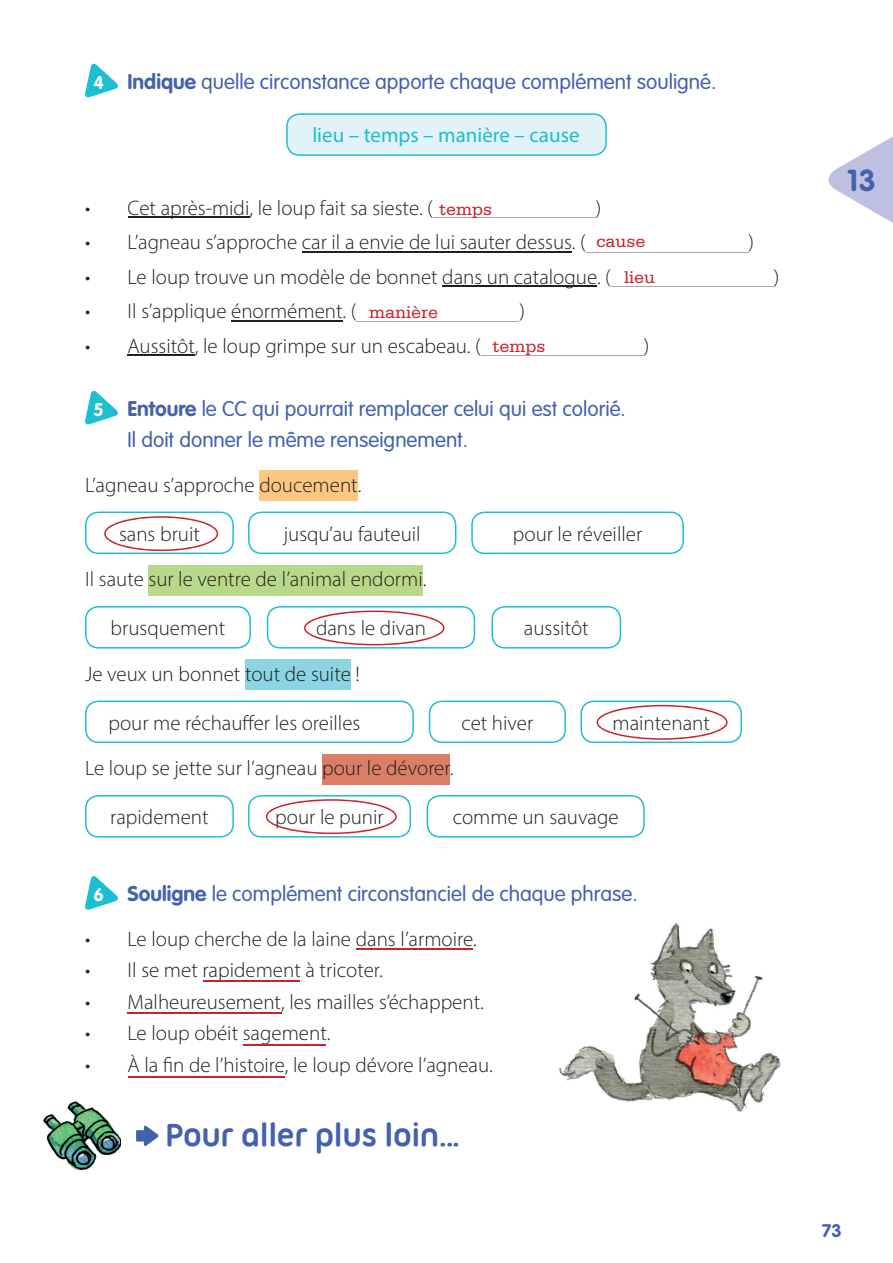
<style>
.page{position:relative;width:893px;height:1263px;background:#fff}
.page>*{position:absolute;margin:0;border:0;box-sizing:border-box;transform-origin:0 0}
.t1{font:700 34.5px "Ubuntu Titling";letter-spacing:-.03em;color:#4461ad}
.t2{font:700 30px "VAG Rounded Std";color:#4461ad}
.t3{font:300 21px "Myriad Pro";color:#231f20}
.t4{font:300 21px/31.5px "VAG Rounded Std";color:#4461ad}
.t5{font:21px "Myriad Pro";color:#1cbed2}
.t6{font:18px/35.2px "Serifa Std";color:#c8242b}
.t7{font:700 18px "VAG Rounded Std";color:#4461ad}
.s1{font-weight:700;font-size:18px;color:#fff}
.s2{font-weight:700}
</style>
<div class="page">
<svg style="left:828px;top:136px;width:65px;height:87px"></svg>
<hr style="left:128px;top:216px;width:121px;height:2px;background:#231f20">
<hr style="left:433px;top:218px;width:163px;height:1px;background:#a8a9ad">
<hr style="left:302px;top:251px;width:270px;height:1px;background:#231f20">
<hr style="left:586px;top:252px;width:162px;height:1px;background:#a8a9ad">
<hr style="left:442px;top:285px;width:155px;height:2px;background:#231f20">
<hr style="left:611px;top:287px;width:163px;height:1px;background:#a8a9ad">
<hr style="left:231px;top:320px;width:112px;height:1px;background:#231f20">
<hr style="left:356px;top:321px;width:163px;height:1px;background:#a8a9ad">
<hr style="left:128px;top:354px;width:67px;height:2px;background:#231f20">
<hr style="left:481px;top:356px;width:163px;height:1px;background:#a8a9ad">
<div style="left:259px;top:471px;width:99px;height:30px;background:#fdc782"></div>
<div style="left:148px;top:565px;width:275px;height:30px;background:#b8d989"></div>
<div style="left:245px;top:660px;width:106px;height:30px;background:#8bd4e1"></div>
<div style="left:322px;top:754px;width:128px;height:30px;background:#db7e66"></div>
<svg style="left:85px;top:63px;width:33px;height:35px"></svg>
<svg style="left:286px;top:113px;width:321px;height:43px"></svg>
<svg style="left:85px;top:390px;width:33px;height:35px"></svg>
<svg style="left:248px;top:511px;width:208px;height:43px"></svg>
<svg style="left:471px;top:511px;width:213px;height:43px"></svg>
<svg style="left:85px;top:606px;width:166px;height:42px"></svg>
<svg style="left:491px;top:606px;width:130px;height:42px"></svg>
<svg style="left:85px;top:700px;width:329px;height:43px"></svg>
<svg style="left:429px;top:700px;width:137px;height:43px"></svg>
<svg style="left:85px;top:795px;width:149px;height:42px"></svg>
<svg style="left:427px;top:795px;width:218px;height:42px"></svg>
<svg style="left:85px;top:876px;width:33px;height:34px"></svg>
<svg style="left:144px;top:1125px;width:15px;height:21px"></svg>
<div style="left:136px;top:1130px;width:12px;height:11px;background:#4461ad"></div>
<img style="left:43px;top:1101px;width:78px;height:70px">
<img style="left:559px;top:924px;width:222px;height:187px">
<svg style="left:85px;top:511px;width:149px;height:43px"></svg>
<svg style="left:267px;top:606px;width:208px;height:42px"></svg>
<svg style="left:580px;top:700px;width:162px;height:43px"></svg>
<svg style="left:248px;top:795px;width:163px;height:42px"></svg>
<hr style="left:356px;top:948px;width:117px;height:1px;background:#c8242b">
<hr style="left:203px;top:980px;width:96px;height:1px;background:#c8242b">
<hr style="left:128px;top:1012px;width:154px;height:2px;background:#c8242b">
<hr style="left:243px;top:1044px;width:83px;height:2px;background:#c8242b">
<hr style="left:128px;top:1076px;width:156px;height:2px;background:#c8242b">
<p class="t4" style="left:93px;top:67px;width:624px"><span class="s1">4</span> <span class="s2">Indique</span> quelle circonstance apporte chaque complément souligné.</p>
<p class="t5" style="left:312px;top:122px;width:269px">lieu – temps – manière – cause</p>
<p class="t3" style="left:85px;top:195px;width:349px">• Cet après-midi, le loup fait sa sieste. (</p>
<p class="t3" style="left:596px;top:195px;width:7px">)</p>
<p class="t3" style="left:85px;top:230px;width:502px">• L’agneau s’approche car il a envie de lui sauter dessus. (</p>
<p class="t3" style="left:748px;top:230px;width:7px">)</p>
<p class="t3" style="left:85px;top:264px;width:527px">• Le loup trouve un modèle de bonnet dans un catalogue. (</p>
<p class="t3" style="left:774px;top:264px;width:7px">)</p>
<p class="t3" style="left:85px;top:299px;width:273px">• Il s’applique énormément. (</p>
<p class="t3" style="left:519px;top:299px;width:7px">)</p>
<p class="t3" style="left:85px;top:333px;width:397px">• Aussitôt, le loup grimpe sur un escabeau. (</p>
<p class="t3" style="left:644px;top:333px;width:7px">)</p>
<p class="t6" style="left:439px;top:191px;width:55px">temps</p>
<p class="t6" style="left:624px;top:224px;width:33px;text-indent:-28px">cause lieu</p>
<p class="t6" style="left:369px;top:295px;width:71px">manière</p>
<p class="t6" style="left:492px;top:329px;width:55px">temps</p>
<p class="t4" style="left:128px;top:394px;width:500px;text-indent:-34px"><span class="s1">5</span> <span class="s2">Entoure</span> le CC qui pourrait remplacer celui qui est colorié.<br>Il doit donner le même renseignement.</p>
<p class="t3" style="left:85px;top:472px;width:278px">L’agneau s’approche doucement.</p>
<p class="t3" style="left:119px;top:521px;width:82px">sans bruit</p>
<p class="t3" style="left:284px;top:521px;width:139px">jusqu’au fauteuil</p>
<p class="t3" style="left:513px;top:521px;width:131px">pour le réveiller</p>
<p class="t3" style="left:85px;top:567px;width:343px">Il saute sur le ventre de l’animal endormi.</p>
<p class="t3" style="left:111px;top:616px;width:116px">brusquement</p>
<p class="t3" style="left:316px;top:616px;width:111px">dans le divan</p>
<p class="t3" style="left:524px;top:616px;width:66px">aussitôt</p>
<p class="t3" style="left:85px;top:661px;width:276px">Je veux un bonnet tout de suite !</p>
<p class="t3" style="left:108px;top:710px;width:253px">pour me réchauffer les oreilles</p>
<p class="t3" style="left:461px;top:710px;width:74px">cet hiver</p>
<p class="t3" style="left:612px;top:710px;width:99px">maintenant</p>
<p class="t3" style="left:85px;top:756px;width:370px">Le loup se jette sur l’agneau pour le dévorer.</p>
<p class="t3" style="left:110px;top:805px;width:100px">rapidement</p>
<p class="t3" style="left:275px;top:805px;width:110px">pour le punir</p>
<p class="t3" style="left:453px;top:805px;width:167px">comme un sauvage</p>
<p class="t4" style="left:93px;top:879px;width:546px"><span class="s1">6</span> <span class="s2">Souligne</span> le complément circonstanciel de chaque phrase.</p>
<p class="t3" style="left:85px;top:926px;width:393px">• Le loup cherche de la laine dans l’armoire.</p>
<p class="t3" style="left:85px;top:957px;width:299px">• Il se met rapidement à tricoter.</p>
<p class="t3" style="left:85px;top:989px;width:400px">• Malheureusement, les mailles s’échappent.</p>
<p class="t3" style="left:85px;top:1020px;width:247px">• Le loup obéit sagement.</p>
<p class="t3" style="left:85px;top:1052px;width:409px">• À la fin de l’histoire, le loup dévore l’agneau.</p>
<h1 class="t1" style="left:165px;top:1115px;width:296px">Pour aller plus loin…</h1>
<h2 class="t2" style="left:847px;top:163px;width:30px">13</h2>
<p class="t7" style="left:822px;top:1220px;width:22px">73</p>
</div>
